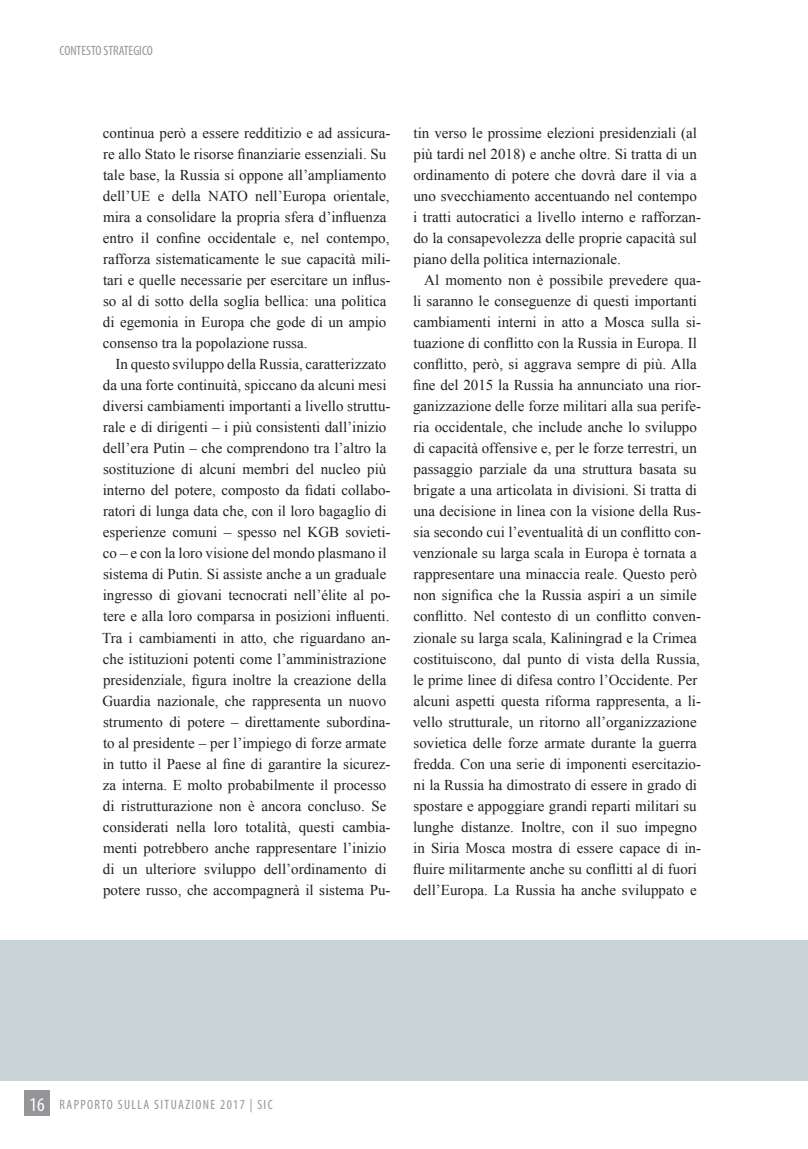
<style>
.page{position:relative;width:808px;height:1149px;background:#fff}
.page>*{position:absolute;margin:0;border:0;box-sizing:border-box;transform-origin:0 0}
.t1{font:15px/21px "Times New Roman";color:#231f20}
.t2{font:condensed 13.5px "Myriad Pro";letter-spacing:.1em;color:#939598}
.t3{font:condensed 13.5px "Myriad Pro";color:#939598}
.s1{font-size:19.5px;color:#fff}
</style>
<div class="page">
<div style="left:0;top:940px;width:808px;height:140px;background:#c9d4d9"></div>
<div style="left:24px;top:1090px;width:26px;height:25px;background:#939598"></div>
<p class="t3" style="left:60px;top:42px;width:95px">CONTESTO STRATEGICO</p>
<p class="t1" style="left:103px;top:122px;width:289px">continua però a essere redditizio e ad assicura&shy;re allo Stato le risorse finanziarie essenziali. Su tale base, la Russia si oppone all’ampliamento dell’UE e della NATO nell’Europa orientale, mira a consolidare la propria sfera d’influenza entro il confine occidentale e, nel contempo, rafforza sistematicamente le sue capacità mili&shy;tari e quelle necessarie per esercitare un influs&shy;so al di sotto della soglia bellica: una politica di egemonia in Europa che gode di un ampio consenso tra la popolazione russa.</p>
<p class="t1" style="left:102px;top:353px;width:290px;text-indent:13px">In questo sviluppo della Russia, caratterizzato da una forte continuità, spiccano da alcuni mesi diversi cambiamenti importanti a livello struttu&shy;rale e di dirigenti – i più consistenti dall’inizio dell’era Putin – che comprendono tra l’altro la sostituzione di alcuni membri del nucleo più interno del potere, composto da fidati collabo&shy;ratori di lunga data che, con il loro bagaglio di esperienze comuni – spesso nel KGB sovieti&shy;co – e con la loro visione del mondo plasmano il sistema di Putin. Si assiste anche a un graduale ingresso di giovani tecnocrati nell’élite al po&shy;tere e alla loro comparsa in posizioni influenti.<br>Tra i cambiamenti in atto, che riguardano an&shy;che istituzioni potenti come l’amministrazione presidenziale, figura inoltre la creazione della Guardia nazionale, che rappresenta un nuovo strumento di potere – direttamente subordina&shy;to al presidente – per l’impiego di forze armate in tutto il Paese al fine di garantire la sicurez&shy;za interna. E molto probabilmente il processo di ristrutturazione non è ancora concluso. Se considerati nella loro totalità, questi cambia&shy;menti potrebbero anche rappresentare l’inizio di un ulteriore sviluppo dell’ordinamento di potere russo, che accompagnerà il sistema Pu-</p>
<p class="t1" style="left:413px;top:122px;width:289px">tin verso le prossime elezioni presidenziali (al più tardi nel 2018) e anche oltre. Si tratta di un ordinamento di potere che dovrà dare il via a uno svecchiamento accentuando nel contempo i tratti autocratici a livello interno e rafforzan&shy;do la consapevolezza delle proprie capacità sul piano della politica internazionale.</p>
<p class="t1" style="left:413px;top:269px;width:290px;text-indent:12px">Al momento non è possibile prevedere qua&shy;li saranno le conseguenze di questi importanti cambiamenti interni in atto a Mosca sulla si&shy;tuazione di conflitto con la Russia in Europa. Il conflitto, però, si aggrava sempre di più. Alla fine del 2015 la Russia ha annunciato una rior&shy;ganizzazione delle forze militari alla sua perife&shy;ria occidentale, che include anche lo sviluppo di capacità offensive e, per le forze terrestri, un passaggio parziale da una struttura basata su brigate a una articolata in divisioni. Si tratta di una decisione in linea con la visione della Rus&shy;sia secondo cui l’eventualità di un conflitto con&shy;venzionale su larga scala in Europa è tornata a rappresentare una minaccia reale. Questo però non significa che la Russia aspiri a un simile conflitto. Nel contesto di un conflitto conven&shy;zionale su larga scala, Kaliningrad e la Crimea costituiscono, dal punto di vista della Russia, le prime linee di difesa contro l’Occidente. Per alcuni aspetti questa riforma rappresenta, a li&shy;vello strutturale, un ritorno all’organizzazione sovietica delle forze armate durante la guerra fredda. Con una serie di imponenti esercitazio&shy;ni la Russia ha dimostrato di essere in grado di spostare e appoggiare grandi reparti militari su lunghe distanze. Inoltre, con il suo impegno in Siria Mosca mostra di essere capace di in&shy;fluire militarmente anche su conflitti al di fuori dell’Europa. La Russia ha anche sviluppato e</p>
<p class="t2" style="left:30px;top:1096px;width:245px"><span class="s1">16</span> RAPPORTO SULLA SITUAZIONE 2017 | SIC</p>
</div>
